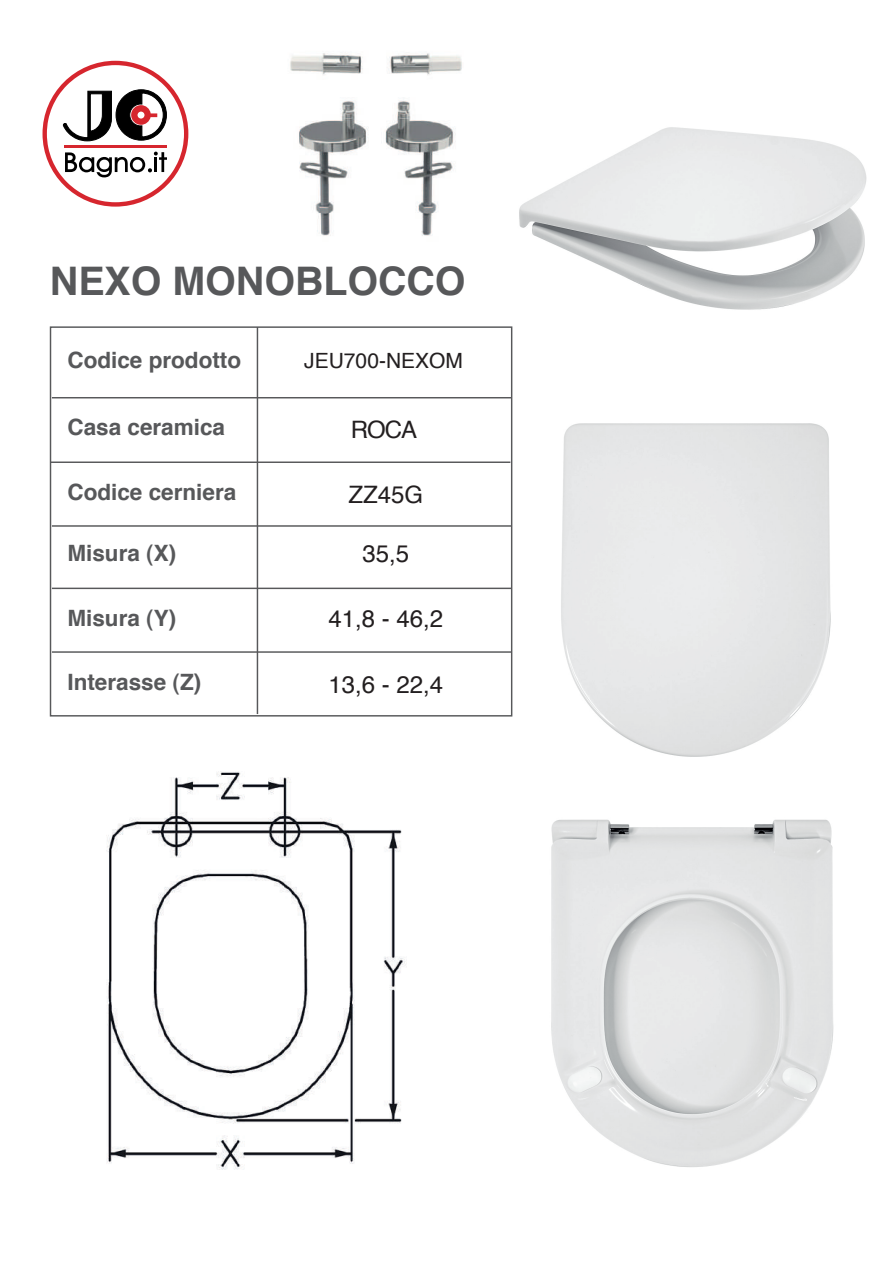
<style>
.page{position:relative;width:893px;height:1263px;background:#fff}
.page>*{position:absolute;margin:0;border:0;box-sizing:border-box;transform-origin:0 0}
.t1{font:700 39.3px "Helvetica";color:#57585a}
.t2{font:24px "Helvetica";color:#231f20}
.t3{font:700 22.5px "Helvetica";color:#57585a}
.t4{font:21px "Helvetica";color:#231f20}
</style>
<div class="page">
<svg style="left:43px;top:61px;width:145px;height:146px"></svg>
<hr style="left:257px;top:327px;width:1px;height:387px;background:#57585a">
<hr style="left:52px;top:525px;width:459px;height:2px;background:#57585a">
<hr style="left:52px;top:588px;width:459px;height:1px;background:#57585a">
<hr style="left:52px;top:651px;width:459px;height:2px;background:#57585a">
<hr style="left:52px;top:397px;width:459px;height:1px;background:#57585a">
<hr style="left:51px;top:461px;width:459px;height:2px;background:#57585a">
<img style="left:551px;top:819px;width:283px;height:348px">
<img style="left:561px;top:423px;width:270px;height:334px">
<img style="left:519px;top:127px;width:348px;height:183px">
<img style="left:290px;top:53px;width:172px;height:183px">
<img style="left:106px;top:771px;width:299px;height:399px">
<h1 class="t1" style="left:50px;top:249px;width:417px">NEXO MONOBLOCCO</h1>
<p class="t3" style="left:67px;top:342px;width:175px">Codice prodotto</p>
<p class="t4" style="left:304px;top:345px;width:160px">JEU700-NEXOM</p>
<p class="t3" style="left:67px;top:409px;width:159px">Casa ceramica</p>
<p class="t3" style="left:67px;top:474px;width:170px">Codice cerniera</p>
<p class="t2" style="left:351px;top:411px;width:68px">ROCA</p>
<p class="t2" style="left:348px;top:476px;width:76px">ZZ45G</p>
<p class="t3" style="left:67px;top:535px;width:110px">Misura (X)</p>
<p class="t2" style="left:362px;top:535px;width:48px">35,5</p>
<p class="t3" style="left:67px;top:600px;width:110px">Misura (Y)</p>
<p class="t3" style="left:67px;top:664px;width:135px">Interasse (Z)</p>
<p class="t2" style="left:328px;top:600px;width:116px">41,8 - 46,2</p>
<p class="t2" style="left:328px;top:665px;width:116px">13,6 - 22,4</p>
</div>
